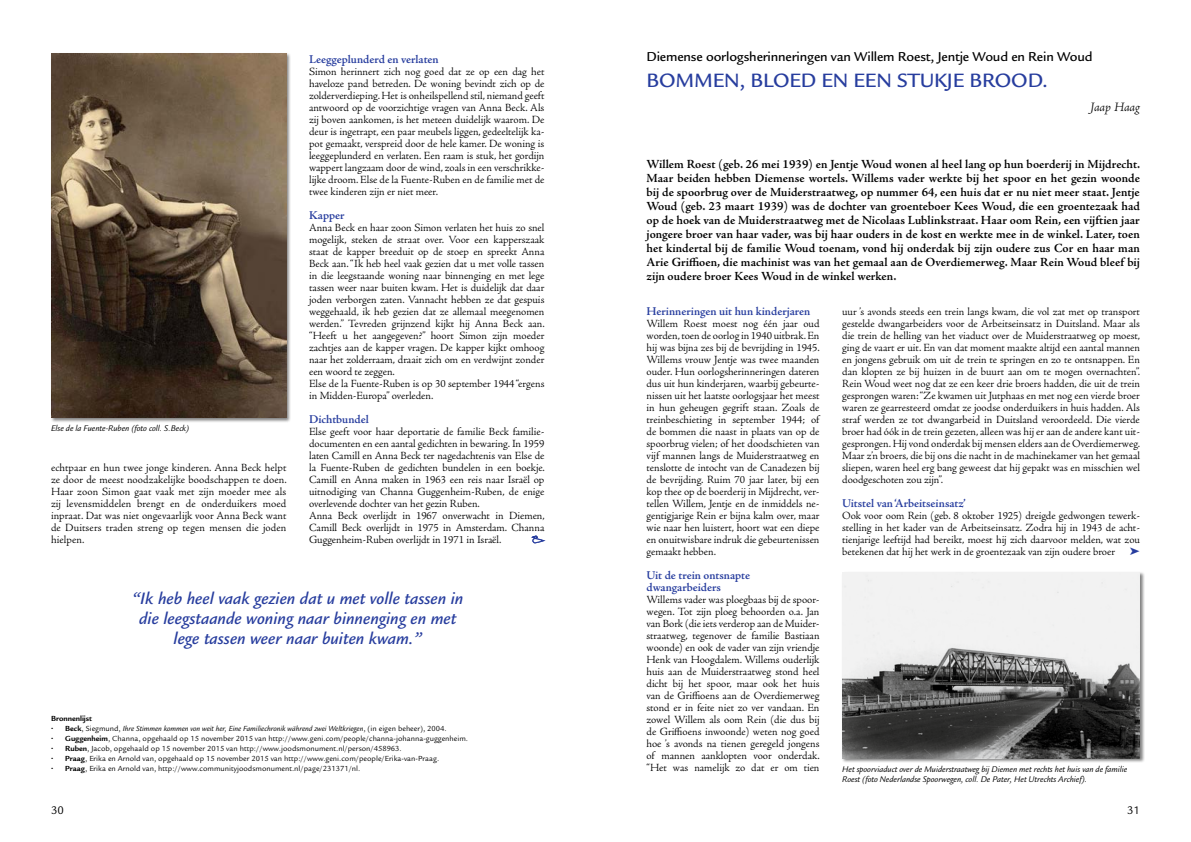
<style>
.page{position:relative;width:1191px;height:842px;background:#fff}
.page>*{position:absolute;margin:0;border:0;box-sizing:border-box;transform-origin:0 0}
.t1{font:500 21px "Legacy Sans Std";letter-spacing:-.005em;color:#273d9e}
.t2{font:italic 500 18px/20px "Legacy Sans Std";color:#273d9e;text-align:center}
.t3{font:500 14px "Legacy Sans Std";letter-spacing:-.01em;color:#000}
.t4{font:italic 300 13px "Adobe Jenson Pro";letter-spacing:-.005em;color:#000}
.t5{font:600 12.5px/14px "Adobe Jenson Pro";color:#000;text-align:justify}
.t6{font:600 12px/12px "Adobe Jenson Pro";letter-spacing:-.005em;color:#273d9e}
.t7{font:12px "Legacy Sans Std";color:#000}
.t8{font:300 11px/12px "Adobe Jenson Pro";color:#000;text-align:justify}
.t9{font:italic 9px/10px "Legacy Sans Std";color:#000}
.t10{font:8px "Legacy Sans Std";color:#000}
.t11{font:italic 8px "Legacy Sans Std";color:#000}
.t12{font:700 8px "Legacy Sans Std";color:#000}
.s1{font-weight:700;font-style:normal}
.s2{font-style:normal}
.s3{font-weight:700}
</style>
<div class="page">
<div style="left:532px;top:538px;width:12px;height:5px;border:1px solid #273d9e;border-radius:2px"></div>
<div style="left:533px;top:538px;width:10px;height:5px;border:1px solid #273d9e;border-radius:2px"></div>
<div style="left:841px;top:571px;width:304px;height:192px;background:#000;opacity:.5"></div>
<img style="left:842px;top:573px;width:298px;height:185px">
<div style="left:50px;top:52px;width:241px;height:371px;background:#000;opacity:.5"></div>
<img style="left:51px;top:54px;width:235px;height:364px">
<p class="t9" style="left:51px;top:423px;width:140px">Else de la Fuente-Ruben (foto coll. S.Beck)</p>
<p class="t8" style="left:51px;top:462px;width:237px">echtpaar en hun twee jonge kinderen. Anna Beck helpt ze door de meest noodzakelijke boodschappen te doen.<br>Haar zoon Simon gaat vaak met zijn moeder mee als zij levensmiddelen brengt en de onderduikers moed inpraat. Dat was niet ongevaarlijk voor Anna Beck want de Duitsers traden streng op tegen mensen die joden hielpen.</p>
<p class="t6" style="left:309px;top:53px;width:131px">Leeggeplunderd en verlaten</p>
<p class="t8" style="left:309px;top:66px;width:237px">Simon herinnert zich nog goed dat ze op een dag het haveloze pand betreden. De woning bevindt zich op de zolderverdieping. Het is onheilspellend stil, niemand geeft antwoord op de voorzichtige vragen van Anna Beck. Als zij boven aankomen, is het meteen duidelijk waarom. De deur is ingetrapt, een paar meubels liggen, gedeeltelijk ka&shy;pot gemaakt, verspreid door de hele kamer. De woning is leeggeplunderd en verlaten. Een raam is stuk, het gordijn wappert langzaam door de wind, zoals in een verschrikke&shy;lijke droom. Else de la Fuente-Ruben en de familie met de twee kinderen zijn er niet meer.</p>
<p class="t6" style="left:309px;top:209px;width:37px">Kapper</p>
<p class="t8" style="left:309px;top:222px;width:237px;text-align:left">Anna Beck en haar zoon Simon verlaten het huis zo snel mogelijk, steken de straat over. Voor een kapperszaak staat de kapper breeduit op de stoep en spreekt Anna Beck aan. “Ik heb heel vaak gezien dat u met volle tassen in die leegstaande woning naar binnenging en met lege tassen weer naar buiten kwam. Het is duidelijk dat daar joden verborgen zaten. Vannacht hebben ze dat gespuis weggehaald, ik heb gezien dat ze allemaal meegenomen werden.” Tevreden grijnzend kijkt hij Anna Beck aan. “Heeft u het aangegeven?” hoort Simon zijn moeder zachtjes aan de kapper vragen. De kapper kijkt omhoog naar het zolderraam, draait zich om en verdwijnt zonder een woord te zeggen.<br>Else de la Fuente-Ruben is op 30 september 1944 “ergens in Midden-Europa” overleden.</p>
<p class="t6" style="left:309px;top:413px;width:61px">Dichtbundel</p>
<p class="t8" style="left:309px;top:426px;width:237px;text-align:left">Else geeft voor haar deportatie de familie Beck familie&shy;documenten en een aantal gedichten in bewaring. In 1959 laten Camill en Anna Beck ter nagedachtenis van Else de la Fuente-Ruben de gedichten bundelen in een boekje.<br>Camill en Anna maken in 1963 een reis naar Israël op uitnodiging van Channa Guggenheim-Ruben, de enige overlevende dochter van het gezin Ruben.<br>Anna Beck overlijdt in 1967 onverwacht in Diemen, Camill Beck overlijdt in 1975 in Amsterdam. Channa Guggenheim-Ruben overlijdt in 1971 in Israël.</p>
<h2 class="t2" style="left:132px;top:588px;width:333px">“Ik heb heel vaak gezien dat u met volle tassen in die leegstaande woning naar binnenging en met lege tassen weer naar buiten kwam.”</h2>
<p class="t12" style="left:51px;top:714px;width:43px">Bronnenlijst</p>
<p class="t11" style="left:51px;top:724px;width:397px"><span class="s1">• Beck</span><span class="s2">, Siegmund,</span> Ihre Stimmen kommen von weit her, Eine Familiechronik während zwei Weltkriegen<span class="s2">, (in eigen beheer), 2004.</span></p>
<p class="t10" style="left:51px;top:734px;width:418px"><span class="s3">• Guggenheim</span>, Channa, opgehaald op 15 november 2015 van http://www.geni.com/people/channa-johanna-guggenheim.</p>
<p class="t10" style="left:51px;top:744px;width:352px"><span class="s3">• Ruben</span>, Jacob, opgehaald op 15 november 2015 van http://www.joodsmonument.nl/person/458963.</p>
<p class="t10" style="left:51px;top:754px;width:390px"><span class="s3">• Praag</span>, Erika en Arnold van, opgehaald op 15 november 2015 van http://www.geni.com/people/Erika-van-Praag.</p>
<p class="t10" style="left:51px;top:764px;width:311px"><span class="s3">• Praag</span>, Erika en Arnold van, http://www.communityjoodsmonument.nl/page/231371/nl.</p>
<p class="t3" style="left:646px;top:48px;width:447px">Diemense oorlogsherinneringen van Willem Roest, Jentje Woud en Rein Woud</p>
<p class="t4" style="left:1090px;top:100px;width:51px">Jaap Haag</p>
<h1 class="t1" style="left:646px;top:68px;width:403px">BOMMEN, BLOED EN EEN STUKJE BROOD.</h1>
<p class="t5" style="left:646px;top:157px;width:495px">Willem Roest (geb. 26 mei 1939) en Jentje Woud wonen al heel lang op hun boerderij in Mijdrecht.<br>Maar beiden hebben Diemense wortels. Willems vader werkte bij het spoor en het gezin woonde bij de spoorbrug over de Muiderstraatweg, op nummer 64, een huis dat er nu niet meer staat. Jentje Woud (geb. 23 maart 1939) was de dochter van groenteboer Kees Woud, die een groentezaak had op de hoek van de Muiderstraatweg met de Nicolaas Lublinkstraat. Haar oom Rein, een vijftien jaar jongere broer van haar vader, was bij haar ouders in de kost en werkte mee in de winkel. Later, toen het kindertal bij de familie Woud toenam, vond hij onderdak bij zijn oudere zus Cor en haar man Arie Griffioen, die machinist was van het gemaal aan de Overdiemerweg. Maar Rein Woud bleef bij zijn oudere broer Kees Woud in de winkel werken.</p>
<p class="t6" style="left:646px;top:305px;width:165px">Herinneringen uit hun kinderjaren</p>
<p class="t8" style="left:646px;top:318px;width:175px">Willem Roest moest nog één jaar oud worden, toen de oorlog in 1940 uitbrak. En hij was bijna zes bij de bevrijding in 1945.<br>Willems vrouw Jentje was twee maanden ouder. Hun oorlogsherinneringen dateren dus uit hun kinderjaren, waarbij gebeurte&shy;nissen uit het laatste oorlogsjaar het meest in hun geheugen gegrift staan. Zoals de treinbeschieting in september 1944; of de bommen die naast in plaats van op de spoorbrug vielen; of het doodschieten van vijf mannen langs de Muiderstraatweg en tenslotte de intocht van de Canadezen bij de bevrijding. Ruim 70 jaar later, bij een kop thee op de boerderij in Mijdrecht, ver&shy;tellen Willem, Jentje en de inmiddels ne&shy;gentigjarige Rein er bijna kalm over, maar wie naar hen luistert, hoort wat een diepe en onuitwisbare indruk die gebeurtenissen gemaakt hebben.</p>
<p class="t6" style="left:646px;top:569px;width:105px">Uit de trein ontsnapte dwangarbeiders</p>
<p class="t8" style="left:646px;top:594px;width:175px">Willems vader was ploegbaas bij de spoor&shy;wegen. Tot zijn ploeg behoorden o.a. Jan van Bork (die iets verderop aan de Muider&shy;straatweg, tegenover de familie Bastiaan woonde) en ook de vader van zijn vriendje Henk van Hoogdalem. Willems ouderlijk huis aan de Muiderstraatweg stond heel dicht bij het spoor, maar ook het huis van de Griffioens aan de Overdiemerweg stond er in feite niet zo ver vandaan. En zowel Willem als oom Rein (die dus bij de Griffioens inwoonde) weten nog goed hoe ’s avonds na tienen geregeld jongens of mannen aanklopten voor onderdak. “Het was namelijk zo dat er om tien</p>
<p class="t8" style="left:842px;top:306px;width:299px">uur ’s avonds steeds een trein langs kwam, die vol zat met op transport gestelde dwangarbeiders voor de Arbeitseinsatz in Duitsland. Maar als die trein de helling van het viaduct over de Muiderstraatweg op moest, ging de vaart er uit. En van dat moment maakte altijd een aantal mannen en jongens gebruik om uit de trein te springen en zo te ontsnappen. En dan klopten ze bij huizen in de buurt aan om te mogen overnachten”.<br>Rein Woud weet nog dat ze een keer drie broers hadden, die uit de trein gesprongen waren: “Ze kwamen uit Jutphaas en met nog een vierde broer waren ze gearresteerd omdat ze joodse onderduikers in huis hadden. Als straf werden ze tot dwangarbeid in Duitsland veroordeeld. Die vierde broer had óók in de trein gezeten, alleen was hij er aan de andere kant uit&shy;gesprongen. Hij vond onderdak bij mensen elders aan de Overdiemerweg.<br>Maar z’n broers, die bij ons die nacht in de machinekamer van het gemaal sliepen, waren heel erg bang geweest dat hij gepakt was en misschien wel doodgeschoten zou zijn”.</p>
<p class="t6" style="left:842px;top:497px;width:125px">Uitstel van ‘Arbeitseinsatz’</p>
<p class="t8" style="left:842px;top:510px;width:299px">Ook voor oom Rein (geb. 8 oktober 1925) dreigde gedwongen tewerk&shy;stelling in het kader van de Arbeitseinsatz. Zodra hij in 1943 de acht&shy;tienjarige leeftijd had bereikt, moest hij zich daarvoor melden, wat zou betekenen dat hij het werk in de groentezaak van zijn oudere broer</p>
<p class="t9" style="left:842px;top:764px;width:287px">Het spoorviaduct over de Muiderstraatweg bij Diemen met rechts het huis van de familie<br>Roest (foto Nederlandse Spoorwegen, coll. De Pater, Het Utrechts Archief).</p>
<p class="t7" style="left:51px;top:803px;width:14px">30</p>
<p class="t7" style="left:1127px;top:803px;width:14px">31</p>
</div>
